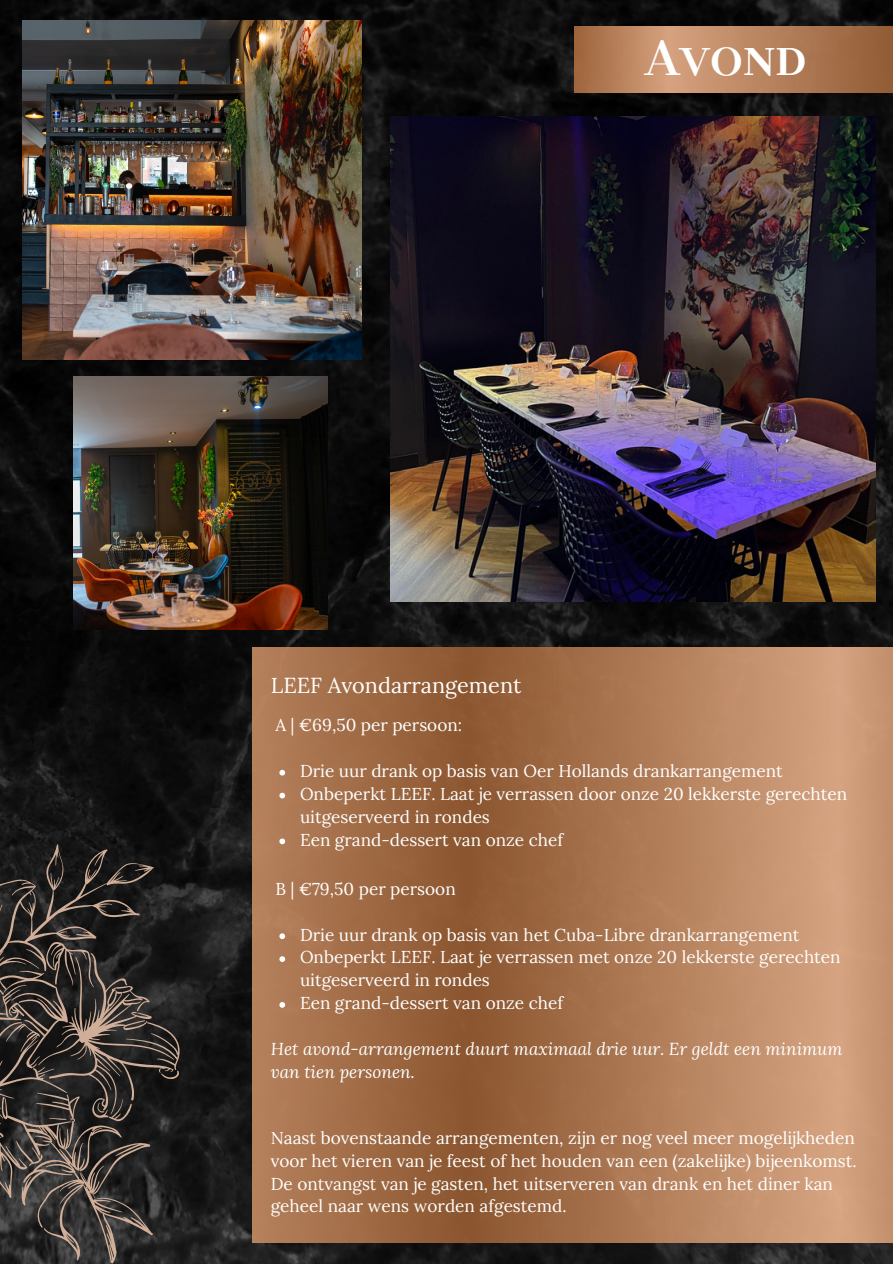
<style>
.page{position:relative;width:893px;height:1264px;background:#fff}
.page>*{position:absolute;margin:0;border:0;box-sizing:border-box;transform-origin:0 0}
.t1{font:700 48px "TT Tsars C";color:#fff}
.t2{font:21.6px "Lora";color:#fff}
.t3{font:17.1px/23px "Lora";color:#fff}
.t4{font:italic 17.1px/23px "Lora";color:#fff}
</style>
<div class="page">
<img style="left:0;top:0;width:892px;height:1263px">
<img style="left:574px;top:27px;width:318px;height:66px">
<img style="left:252px;top:647px;width:640px;height:595px">
<img style="left:22px;top:20px;width:339px;height:339px">
<img style="left:390px;top:117px;width:485px;height:484px">
<img style="left:74px;top:376px;width:253px;height:253px">
<svg style="left:279px;top:769px;width:6px;height:6px"></svg>
<svg style="left:279px;top:792px;width:6px;height:6px"></svg>
<svg style="left:279px;top:838px;width:6px;height:6px"></svg>
<svg style="left:279px;top:933px;width:6px;height:6px"></svg>
<svg style="left:279px;top:956px;width:6px;height:6px"></svg>
<svg style="left:279px;top:1002px;width:6px;height:5px"></svg>
<svg style="left:0;top:844px;width:179px;height:418px;background:#373330"></svg>
<p class="t1" style="left:644px;top:31px;width:164px">Avond</p>
<p class="t2" style="left:271px;top:671px;width:252px">LEEF Avondarrangement</p>
<p class="t3" style="left:275px;top:713px;width:188px">A | €69,50 per persoon:</p>
<p class="t3" style="left:300px;top:759px;width:484px">Drie uur drank op basis van Oer Hollands drankarrangement</p>
<p class="t3" style="left:300px;top:782px;width:548px">Onbeperkt LEEF. Laat je verrassen door onze 20 lekkerste gerechten uitgeserveerd in rondes</p>
<p class="t3" style="left:300px;top:828px;width:265px">Een grand-dessert van onze chef</p>
<p class="t3" style="left:275px;top:877px;width:182px">B | €79,50 per persoon</p>
<p class="t3" style="left:300px;top:922px;width:501px">Drie uur drank op basis van het Cuba-Libre drankarrangement</p>
<p class="t3" style="left:300px;top:945px;width:542px">Onbeperkt LEEF. Laat je verrassen met onze 20 lekkerste gerechten uitgeserveerd in rondes</p>
<p class="t3" style="left:300px;top:991px;width:265px">Een grand-dessert van onze chef</p>
<p class="t4" style="left:271px;top:1037px;width:573px">Het avond-arrangement duurt maximaal drie uur. Er geldt een minimum van tien personen.</p>
<p class="t3" style="left:271px;top:1125px;width:587px">Naast bovenstaande arrangementen, zijn er nog veel meer mogelijkheden voor het vieren van je feest of het houden van een (zakelijke) bijeenkomst.<br>De ontvangst van je gasten, het uitserveren van drank en het diner kan geheel naar wens worden afgestemd.</p>
</div>
